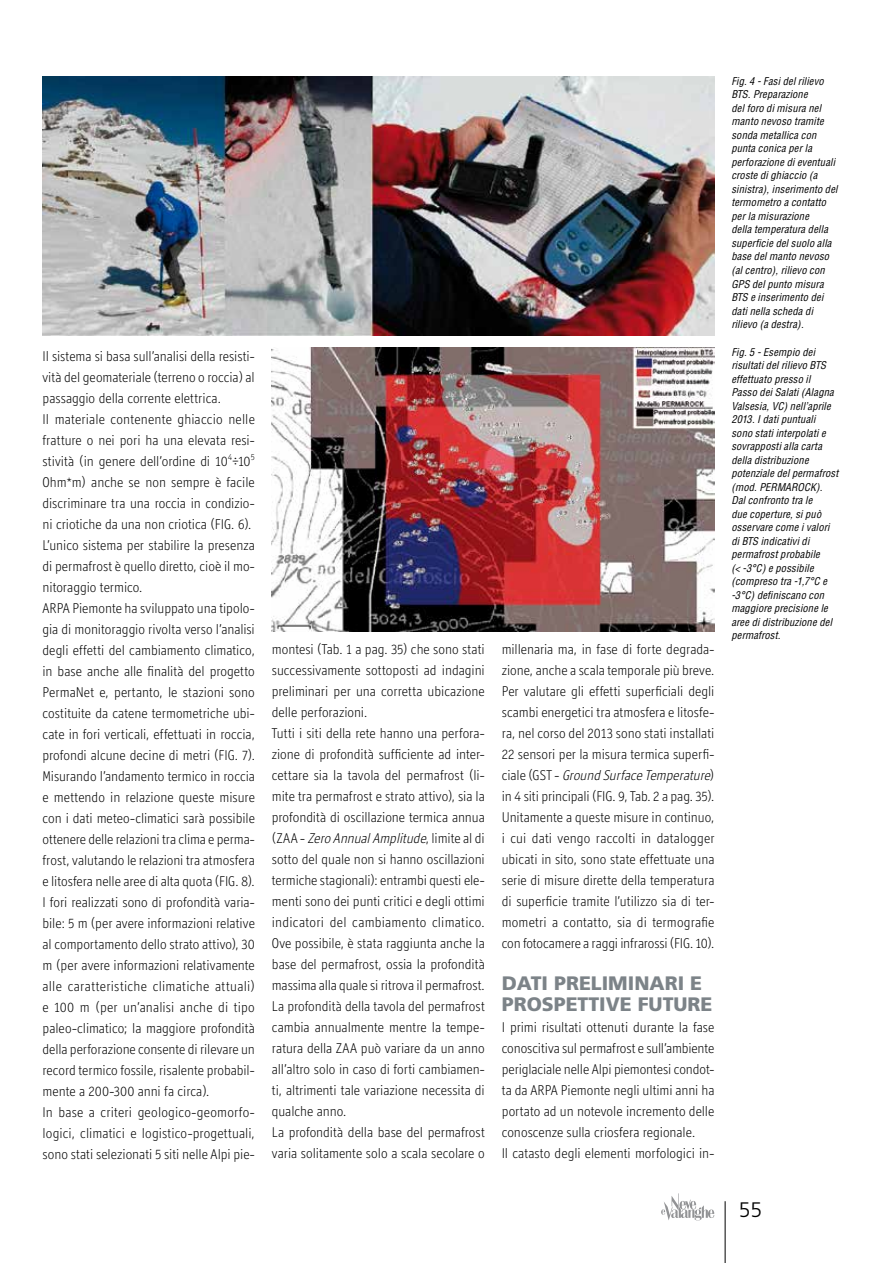
<style>
.page{position:relative;width:893px;height:1263px;background:#fff}
.page>*{position:absolute;margin:0;border:0;box-sizing:border-box;transform-origin:0 0}
.t1{font:300 21px "Frutiger";color:#000}
.t2{font:900 19.5px/21px "Frutiger";color:#7c8388}
.t3{font:300 14.25px/21px "Officina Display ITC";color:#000}
.t4{font:italic condensed 10.5px/13.5px "Helvetica";letter-spacing:.015em;color:#000}
.s1{font-style:italic}
</style>
<div class="page">
<img style="left:43px;top:77px;width:671px;height:258px">
<img style="left:272px;top:347px;width:442px;height:284px">
<hr style="left:725px;top:1201px;width:1px;height:62px;background:#000">
<svg style="left:661px;top:1193px;width:53px;height:27px"></svg>
<p class="t3" style="left:43px;top:345px;width:214px">Il sistema si basa sull’analisi della resisti&shy;vità del geomateriale (terreno o roccia) al passaggio della corrente elettrica.<br>Il materiale contenente ghiaccio nelle fratture o nei pori ha una elevata resi&shy;stività (in genere dell’ordine di 10<sup>4</sup>÷10<sup>5<br></sup>Ohm*m) anche se non sempre è facile discriminare tra una roccia in condizio&shy;ni criotiche da una non criotica (FIG. 6).<br>L’unico sistema per stabilire la presenza di permafrost è quello diretto, cioè il mo&shy;nitoraggio termico.<br>ARPA Piemonte ha sviluppato una tipolo&shy;gia di monitoraggio rivolta verso l’analisi degli effetti del cambiamento climatico, in base anche alle finalità del progetto PermaNet e, pertanto, le stazioni sono costituite da catene termometriche ubi&shy;cate in fori verticali, effettuati in roccia, profondi alcune decine di metri (FIG. 7).<br>Misurando l’andamento termico in roccia e mettendo in relazione queste misure con i dati meteo-climatici sarà possibile ottenere delle relazioni tra clima e perma&shy;frost, valutando le relazioni tra atmosfera e litosfera nelle aree di alta quota (FIG. 8).<br>I fori realizzati sono di profondità varia&shy;bile: 5 m (per avere informazioni relative al comportamento dello strato attivo), 30 m (per avere informazioni relativamente alle caratteristiche climatiche attuali) e 100 m (per un’analisi anche di tipo paleo-climatico; la maggiore profondità della perforazione consente di rilevare un record termico fossile, risalente probabil&shy;mente a 200-300 anni fa circa).<br>In base a criteri geologico-geomorfo&shy;logici, climatici e logistico-progettuali, sono stati selezionati 5 siti nelle Alpi pie-</p>
<p class="t3" style="left:272px;top:639px;width:214px">montesi (Tab. 1 a pag. 35) che sono stati successivamente sottoposti ad indagini preliminari per una corretta ubicazione delle perforazioni.<br>Tutti i siti della rete hanno una perfora&shy;zione di profondità sufficiente ad inter&shy;cettare sia la tavola del permafrost (li&shy;mite tra permafrost e strato attivo), sia la profondità di oscillazione termica annua ( Z A A - <span class="s1">Zero AnnualAmplitude</span>, l i m i te a l d i sotto del quale non si hanno oscillazioni termiche stagionali): entrambi questi ele&shy;menti sono dei punti critici e degli ottimi indicatori del cambiamento climatico.<br>Ove possibile, è stata raggiunta anche la base del permafrost, ossia la profondità massima alla quale si ritrova il permafrost.<br>La profondità della tavola del permafrost cambia annualmente mentre la tempe&shy;ratura della ZAA può variare da un anno all’altro solo in caso di forti cambiamen&shy;ti, altrimenti tale variazione necessita di qualche anno.<br>La profondità della base del permafrost varia solitamente solo a scala secolare o</p>
<p class="t3" style="left:502px;top:638px;width:214px;text-align:justify">millenaria ma, in fase di forte degrada&shy;zione, anche a scala temporale più breve.<br>Per valutare gli effetti superficiali degli scambi energetici tra atmosfera e litosfe&shy;ra, nel corso del 2013 sono stati installati 22 sensori per la misura termica superfi&shy;c i a l e ( G S T - <span class="s1">Ground SurfaceTemperature</span>) in 4 siti principali (FIG. 9, Tab. 2 a pag. 35).<br>Unitamente a queste misure in continuo, i cui dati vengo raccolti in datalogger ubicati in sito, sono state effettuate una serie di misure dirette della temperatura di superficie tramite l’utilizzo sia di ter&shy;mometri a contatto, sia di termografie con fotocamere a raggi infrarossi (FIG. 10).</p>
<h2 class="t2" style="left:502px;top:972px;width:212px">DATI PRELIMINARI E<br>PROSPETTIVE FUTURE</h2>
<p class="t3" style="left:502px;top:1016px;width:214px">I primi risultati ottenuti durante la fase conoscitiva sul permafrost e sull’ambiente periglaciale nelle Alpi piemontesi condot&shy;ta da ARPA Piemonte negli ultimi anni ha portato ad un notevole incremento delle conoscenze sulla criosfera regionale.<br>Il catasto degli elementi morfologici in-</p>
<p class="t4" style="left:731px;top:74px;width:108px">Fig. 4 - Fasi del rilievo<br>BTS. Preparazione<br>del foro di misura nel manto nevoso tramite sonda metallica con punta conica per la perforazione di eventuali croste di ghiaccio (a sinistra), inserimento del termometro a contatto per la misurazione<br>della temperatura della superficie del suolo alla base del manto nevoso (al centro), rilievo con<br>GPS del punto misura<br>BTS e inserimento dei dati nella scheda di rilievo (a destra).</p>
<p class="t4" style="left:731px;top:345px;width:108px">Fig. 5 - Esempio dei risultati del rilievo BTS effettuato presso il<br>Passo dei Salati (Alagna<br>Valsesia, VC) nell’aprile<br>2013. I dati puntuali sono stati interpolati e sovrapposti alla carta della distribuzione potenziale del permafrost (mod. PERMAROCK).<br>Dal confronto tra le<br>due coperture, si può osservare come i valori di BTS indicativi di permafrost probabile<br>(&lt; -3°C) e possibile (compreso tra -1,7°C e -3°C) definiscano con maggiore precisione le aree di distribuzione del permafrost.</p>
<h1 class="t1" style="left:739px;top:1198px;width:25px">55</h1>
</div>
